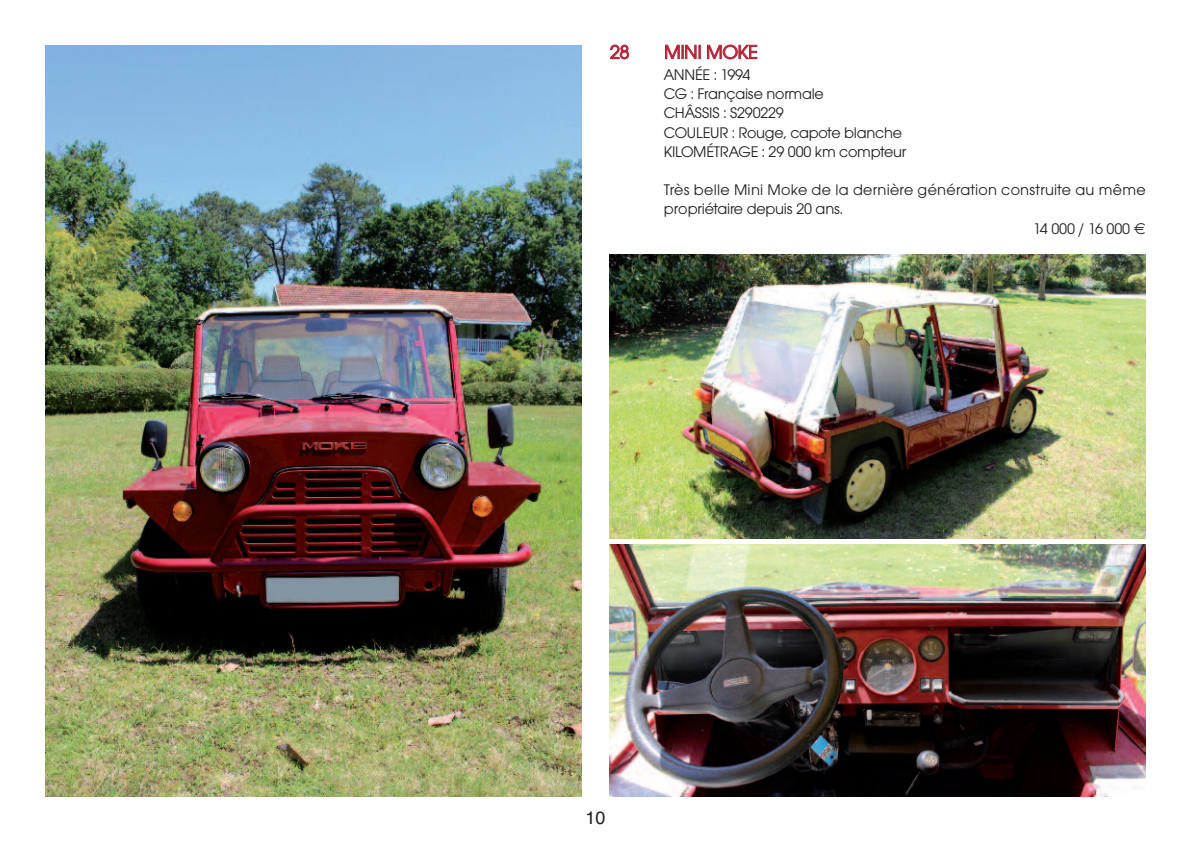
<style>
.page{position:relative;width:1191px;height:842px;background:#fff}
.page>*{position:absolute;margin:0;border:0;box-sizing:border-box;transform-origin:0 0}
.t1{font:20px "Avant Garde Gothic Itc T";letter-spacing:-.015em;color:#ba1f33}
.t2{font:18px "Helvetica";color:#231f20}
.t3{font:16px/19.2px "Avant Garde Gothic Itc T";letter-spacing:-.015em;color:#231f20}
.t4{font:16px "Avant Garde Gothic Itc T";letter-spacing:.015em;color:#231f20}
</style>
<div class="page">
<img style="left:45px;top:45px;width:536px;height:752px">
<img style="left:609px;top:255px;width:536px;height:284px">
<img style="left:609px;top:544px;width:536px;height:253px">
<p class="t1" style="left:610px;top:40px;width:21px">28</p>
<p class="t1" style="left:664px;top:40px;width:95px">MINI MOKE</p>
<p class="t3" style="left:663px;top:65px;width:244px">ANNÉE : 1994<br>CG : Française normale<br>CHÂSSIS : S290229<br>COULEUR : Rouge, capote blanche<br>KILOMÉTRAGE : 29 000 km compteur</p>
<p class="t4" style="left:663px;top:180px;width:483px">Très belle Mini Moke de la dernière génération construite au même</p>
<p class="t3" style="left:663px;top:199px;width:181px">propriétaire depuis 20 ans.</p>
<p class="t3" style="left:1033px;top:219px;width:98px">14 000 / 16 000</p>
<p class="t2" style="left:585px;top:807px;width:22px">10</p>
</div>
